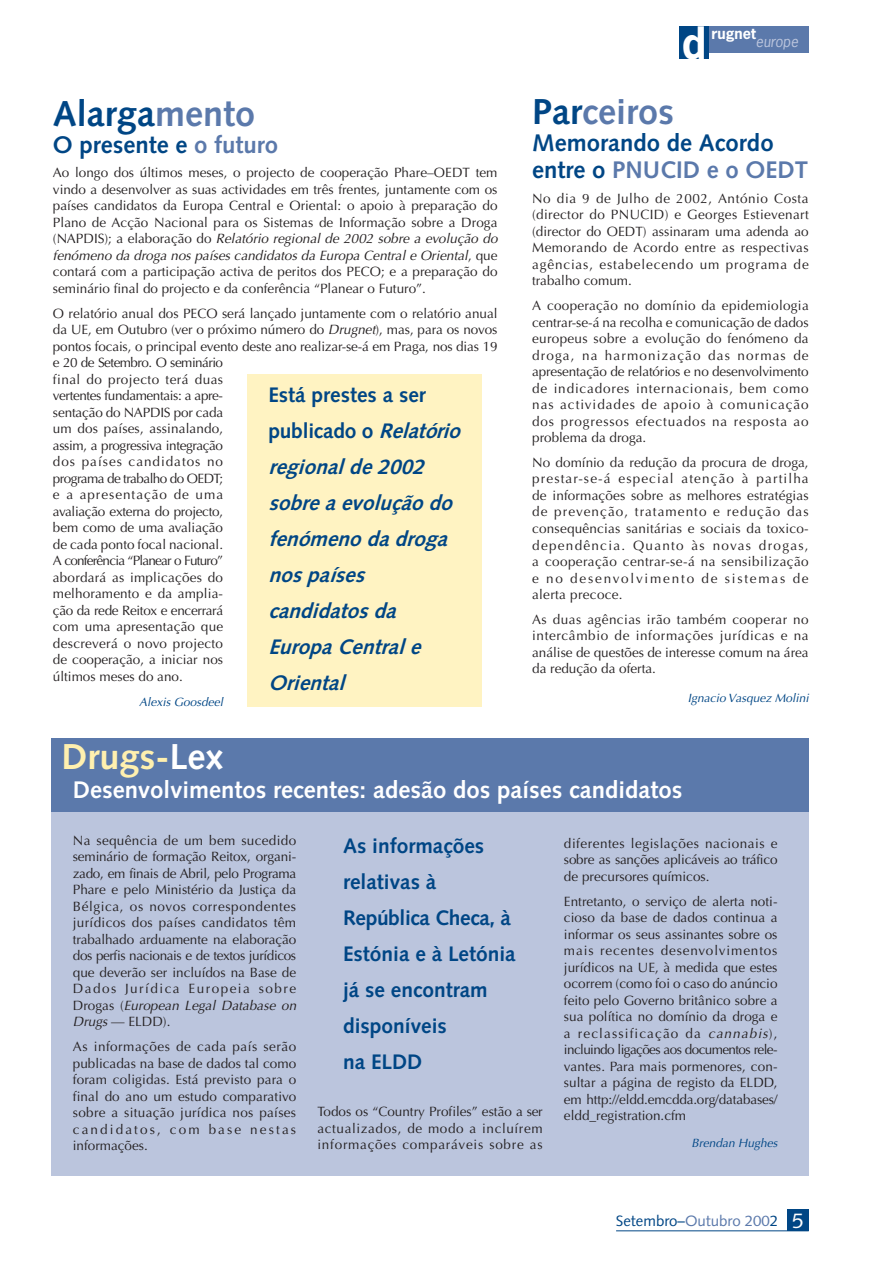
<style>
.page{position:relative;width:893px;height:1262px;background:#fff}
.page>*{position:absolute;margin:0;border:0;box-sizing:border-box;transform-origin:0 0}
.t1{font:700 42px "News Gothic";color:#fff}
.t2{font:700 36px "Syntax";color:#004685}
.t3{font:700 36px "Syntax";color:#5b79ab}
.t4{font:700 36px "Syntax";color:#fff0af}
.t5{font:700 24px/27px "Syntax";color:#004685}
.t6{font:700 24px "Syntax";color:#fff}
.t7{font:700 21px/36px "Syntax";color:#004685}
.t8{font:21px/36px "Syntax Bol Ita";color:#004685}
.t9{font:15px "Syntax";color:#004685}
.t10{font:700 14.55px "News Gothic";color:#fff}
.t11{font:italic 14.55px "News Gothic";color:#bbc5dd}
.t12{font:13.5px/16.5px "Optima";color:#231f20;text-align:justify}
.t13{font:italic 12px "Optima";color:#004685}
.s1{color:#5b79ab}
.s2{font-style:italic}
.s3{font-family:"Syntax Bol Ita";font-weight:400}
.s4{color:#004685}
.s5{color:#fff}
.s6{font-size:21px;color:#fff}
</style>
<div class="page">
<div style="left:51px;top:810px;width:757px;height:365px;background:#bbc5dd"></div>
<div style="left:679px;top:26px;width:30px;height:33px;background:#004685"></div>
<div style="left:709px;top:26px;width:99px;height:27px;background:#5b79ab"></div>
<div style="left:51px;top:738px;width:757px;height:73px;background:#5b79ab"></div>
<div style="left:247px;top:374px;width:234px;height:333px;background:#fff3c2"></div>
<div style="left:787px;top:1209px;width:21px;height:21px;background:#004685"></div>
<hr style="left:616px;top:1230px;width:192px;height:1px;background:#004685">
<h2 class="t2" style="left:53px;top:99px;width:203px">Alarga<span class="s1">mento</span></h2>
<h3 class="t5" style="left:53px;top:133px;width:227px">O presente e <span class="s1">o futuro</span></h3>
<p class="t12" style="left:53px;top:166px;width:446px">Ao longo dos últimos meses, o projecto de cooperação Phare–OEDT tem vindo a desenvolver as suas actividades em três frentes, juntamente com os países candidatos da Europa Central e Oriental: o apoio à preparação do Plano de Acção Nacional para os Sistemas de Informação sobre a Droga (NAPDIS); a elaboração do <span class="s2">Relatório regional de 2002 sobre a evolução do fenómeno da droga nos países candidatos da Europa Central e Oriental</span>, que contará com a participação activa de peritos dos PECO; e a preparação do seminário final do projecto e da conferência “Planear o Futuro”.</p>
<p class="t12" style="left:53px;top:306px;width:446px;text-align:left">O relatório anual dos PECO será lançado juntamente com o relatório anual da UE, em Outubro (ver o próximo número do <span class="s2">Drugnet</span>), mas, para os novos pontos focais, o principal evento deste ano realizar-se-á em Praga, nos dias 19 e 20 de Setembro. O seminário<br>final do projecto terá duas<br>vertentes fundamentais: a apre-<br>sentação do NAPDIS por cada<br>um dos países, assinalando,<br>assim, a progressiva integração<br>dos países candidatos no<br>programa de trabalho do OEDT;<br>e a apresentação de uma<br>avaliação externa do projecto,<br>bem como de uma avaliação<br>de cada ponto focal nacional.<br>A conferência “Planear o Futuro”<br>abordará as implicações do<br>melhoramento e da amplia-<br>ção da rede Reitox e encerrará<br>com uma apresentação que<br>descreverá o novo projecto<br>de cooperação, a iniciar nos<br>últimos meses do ano.</p>
<p class="t13" style="left:139px;top:696px;width:86px">Alexis Goosdeel</p>
<h3 class="t7" style="left:268px;top:379px;width:193px">Está prestes a ser publicado o <span class="s3">Relatório</span></h3>
<h3 class="t8" style="left:268px;top:451px;width:185px">regional de 2002 sobre a evolução do fenómeno da droga nos países candidatos da<br>Europa Central e<br>Oriental</h3>
<h1 class="t1" style="left:681px;top:26px;width:26px">d</h1>
<p class="t10" style="left:711px;top:28px;width:46px">rugnet</p>
<p class="t11" style="left:755px;top:36px;width:44px">europe</p>
<h2 class="t3" style="left:532px;top:97px;width:143px"><span class="s4">Par</span>ceiros</h2>
<h3 class="t5" style="left:532px;top:131px;width:277px">Memorando de Acordo entre o <span class="s1">PNUCID e o OEDT</span></h3>
<p class="t12" style="left:532px;top:191px;width:278px">No dia 9 de Julho de 2002, António Costa (director do PNUCID) e Georges Estievenart (director do OEDT) assinaram uma adenda ao Memorando de Acordo entre as respectivas agências, estabelecendo um programa de trabalho comum.</p>
<p class="t12" style="left:532px;top:299px;width:278px">A cooperação no domínio da epidemiologia centrar-se-á na recolha e comunicação de dados europeus sobre a evolução do fenómeno da droga, na harmonização das normas de apresentação de relatórios e no desenvolvimento de indicadores internacionais, bem como nas actividades de apoio à comunicação dos progressos efectuados na resposta ao problema da droga.</p>
<p class="t12" style="left:532px;top:455px;width:278px">No domínio da redução da procura de droga, prestar-se-á especial atenção à partilha de informações sobre as melhores estratégias de prevenção, tratamento e redução das consequências sanitárias e sociais da toxico&shy;dependência. Quanto às novas drogas, a cooperação centrar-se-á na sensibilização e no desenvolvimento de sistemas de alerta precoce.</p>
<p class="t12" style="left:532px;top:612px;width:278px">As duas agências irão também cooperar no intercâmbio de informações jurídicas e na análise de questões de interesse comum na área da redução da oferta.</p>
<p class="t13" style="left:687px;top:693px;width:122px">Ignacio Vasquez Molini</p>
<h2 class="t4" style="left:61px;top:742px;width:163px">Drugs-<span class="s5">Lex</span></h2>
<h3 class="t6" style="left:73px;top:779px;width:611px">Desenvolvimentos recentes: adesão dos países candidatos</h3>
<p class="t12" style="left:73px;top:833px;width:225px">Na sequência de um bem sucedido seminário de formação Reitox, organi&shy;zado, em finais de Abril, pelo Programa Phare e pelo Ministério da Justiça da Bélgica, os novos correspondentes jurídicos dos países candidatos têm trabalhado arduamente na elaboração dos perfis nacionais e de textos jurídicos que deverão ser incluídos na Base de Dados Jurídica Europeia sobre Drogas (<span class="s2">European Legal Database on Drugs</span> — ELDD).</p>
<p class="t12" style="left:73px;top:1039px;width:225px">As informações de cada país serão publicadas na base de dados tal como foram coligidas. Está previsto para o final do ano um estudo comparativo sobre a situação jurídica nos países candidatos, com base nestas informações.</p>
<h3 class="t7" style="left:343px;top:829px;width:174px">As informações relativas à<br>República Checa, à<br>Estónia e à Letónia já se encontram disponíveis<br>na ELDD</h3>
<p class="t12" style="left:317px;top:1104px;width:227px">Todos os “Country Profiles” estão a ser actualizados, de modo a incluírem informações comparáveis sobre as</p>
<p class="t12" style="left:564px;top:836px;width:215px">diferentes legislações nacionais e sobre as sanções aplicáveis ao tráfico de precursores químicos.</p>
<p class="t12" style="left:564px;top:894px;width:215px">Entretanto, o serviço de alerta noti&shy;cioso da base de dados continua a informar os seus assinantes sobre os mais recentes desenvolvimentos jurídicos na UE, à medida que estes ocorrem (como foi o caso do anúncio feito pelo Governo britânico sobre a sua política no domínio da droga e a reclassificação da <span class="s2">cannabis</span>), incluindo ligações aos documentos rele&shy;vantes. Para mais pormenores, con&shy;sultar a página de registo da ELDD, em http://eldd.emcdda.org/databases/ eldd_registration.cfm</p>
<p class="t13" style="left:691px;top:1138px;width:88px">Brendan Hughes</p>
<p class="t9" style="left:616px;top:1214px;width:189px">Setembro–<span class="s1">Outubro 200</span>2 <span class="s6">5</span></p>
</div>
